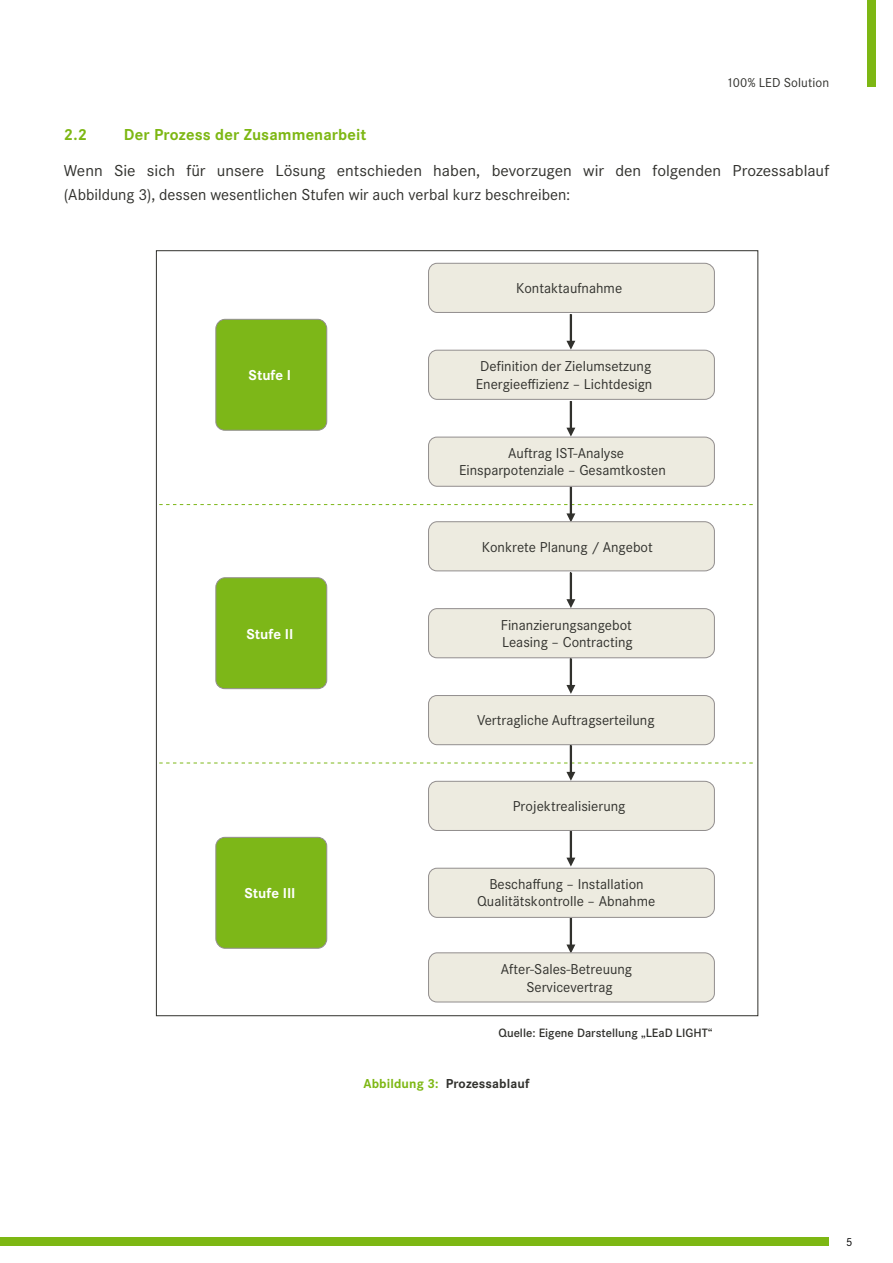
<style>
.page{position:relative;width:893px;height:1263px;background:#fff}
.page>*{position:absolute;margin:0;border:0;box-sizing:border-box;transform-origin:0 0}
.t1{font:16.5px/24px "Corporate S";color:#31312d;scale:1.05 1}
.t2{font:700 16.5px "Corporate S";letter-spacing:.005em;color:#7db713}
.t3{font:14.85px/17.1px "Corporate S";color:#31312d;text-align:center}
.t4{font:700 14.85px "Corporate S";color:#fff}
.t5{font:13.5px "Corporate S";letter-spacing:.01em;color:#31312d}
.t6{font:700 13.5px "Corporate S";letter-spacing:.01em;color:#31312d}
.t7{font:700 13.5px "Corporate S";letter-spacing:.01em;color:#7db713}
.t8{font:600 12.6px "Corporate S";color:#31312d}
.t9{font:12px "Corporate S";color:#000}
</style>
<div class="page">
<div style="left:0;top:1237px;width:829px;height:9px;background:#7db713"></div>
<div style="left:867px;top:0;width:9px;height:87px;background:#7db713"></div>
<hr style="left:570px;top:314px;width:2px;height:28px;background:#31312d">
<svg style="left:566px;top:341px;width:9px;height:9px"></svg>
<hr style="left:570px;top:401px;width:2px;height:27px;background:#31312d">
<svg style="left:566px;top:428px;width:9px;height:9px"></svg>
<svg style="left:566px;top:513px;width:9px;height:9px"></svg>
<hr style="left:570px;top:573px;width:2px;height:27px;background:#31312d">
<svg style="left:566px;top:599px;width:9px;height:9px"></svg>
<hr style="left:570px;top:658px;width:2px;height:28px;background:#31312d">
<svg style="left:566px;top:685px;width:9px;height:9px"></svg>
<svg style="left:566px;top:772px;width:9px;height:9px"></svg>
<hr style="left:570px;top:831px;width:2px;height:27px;background:#31312d">
<svg style="left:566px;top:858px;width:9px;height:8px"></svg>
<hr style="left:570px;top:918px;width:2px;height:27px;background:#31312d">
<svg style="left:566px;top:944px;width:9px;height:9px"></svg>
<svg style="left:159px;top:763px;width:594px;height:1px"></svg>
<div style="left:429px;top:263px;width:285px;height:49px;background:#edebe0;border-radius:9px"></div>
<div style="left:428px;top:263px;width:286px;height:50px;border:1px solid #928e8e;border-radius:9px"></div>
<div style="left:429px;top:350px;width:285px;height:49px;background:#edebe0;border-radius:9px"></div>
<div style="left:428px;top:350px;width:286px;height:49px;border:1px solid #928e8e;border-radius:9px"></div>
<div style="left:429px;top:437px;width:285px;height:49px;background:#edebe0;border-radius:9px"></div>
<div style="left:428px;top:437px;width:286px;height:49px;border:1px solid #928e8e;border-radius:9px"></div>
<div style="left:429px;top:522px;width:285px;height:49px;background:#edebe0;border-radius:9px"></div>
<div style="left:428px;top:522px;width:286px;height:49px;border:1px solid #928e8e;border-radius:9px"></div>
<div style="left:429px;top:609px;width:285px;height:49px;background:#edebe0;border-radius:9px"></div>
<div style="left:428px;top:608px;width:286px;height:50px;border:1px solid #928e8e;border-radius:9px"></div>
<div style="left:429px;top:695px;width:285px;height:50px;background:#edebe0;border-radius:9px"></div>
<div style="left:428px;top:695px;width:286px;height:50px;border:1px solid #928e8e;border-radius:9px"></div>
<div style="left:429px;top:781px;width:285px;height:49px;background:#edebe0;border-radius:9px"></div>
<div style="left:428px;top:781px;width:286px;height:50px;border:1px solid #928e8e;border-radius:9px"></div>
<div style="left:429px;top:868px;width:285px;height:49px;background:#edebe0;border-radius:9px"></div>
<div style="left:428px;top:868px;width:286px;height:49px;border:1px solid #928e8e;border-radius:9px"></div>
<div style="left:429px;top:953px;width:285px;height:49px;background:#edebe0;border-radius:9px"></div>
<div style="left:428px;top:953px;width:286px;height:49px;border:1px solid #928e8e;border-radius:9px"></div>
<div style="left:216px;top:837px;width:111px;height:111px;background:#7db718;border-radius:9px"></div>
<div style="left:216px;top:837px;width:111px;height:111px;border:1px solid #928e8e;border-radius:9px"></div>
<div style="left:216px;top:578px;width:111px;height:111px;background:#7db718;border-radius:9px"></div>
<div style="left:216px;top:578px;width:111px;height:111px;border:1px solid #928e8e;border-radius:9px"></div>
<div style="left:216px;top:319px;width:111px;height:111px;background:#7db718;border-radius:9px"></div>
<div style="left:216px;top:319px;width:111px;height:111px;border:1px solid #928e8e;border-radius:9px"></div>
<svg style="left:159px;top:504px;width:594px;height:1px"></svg>
<hr style="left:570px;top:487px;width:2px;height:27px;background:#31312d">
<hr style="left:570px;top:745px;width:2px;height:28px;background:#31312d">
<p class="t5" style="left:726px;top:75px;width:105px">100% LED Solution</p>
<p class="t2" style="left:64px;top:125px;width:25px">2.2</p>
<p class="t2" style="left:124px;top:125px;width:244px">Der Prozess der Zusammenarbeit</p>
<p class="t1" style="left:64px;top:158px;width:730px">Wenn Sie sich für unsere Lösung entschieden haben, bevorzugen wir den folgenden Prozessablauf (Abbildung 3), dessen wesentlichen Stufen wir auch verbal kurz beschreiben:</p>
<p class="t4" style="left:249px;top:367px;width:44px">Stufe I</p>
<p class="t4" style="left:247px;top:625px;width:48px">Stufe II</p>
<p class="t4" style="left:245px;top:884px;width:53px">Stufe III</p>
<p class="t3" style="left:516px;top:280px;width:108px">Kontaktaufnahme</p>
<p class="t3" style="left:476px;top:358px;width:178px;text-align:left">Definition der Zielumsetzung<br>Energieeffizienz – Lichtdesign</p>
<p class="t3" style="left:459px;top:445px;width:208px">Auftrag IST-Analyse<br>Einsparpotenziale – Gesamtkosten</p>
<p class="t3" style="left:482px;top:538px;width:172px">Konkrete Planung / Angebot</p>
<p class="t3" style="left:501px;top:616px;width:133px;text-align:left">Finanzierungsangebot<br>Leasing – Contracting</p>
<p class="t3" style="left:477px;top:711px;width:179px">Vertragliche Auftragserteilung</p>
<p class="t3" style="left:513px;top:797px;width:114px">Projektrealisierung</p>
<p class="t3" style="left:477px;top:876px;width:180px">Beschaffung – Installation<br>Qualitätskontrolle – Abnahme</p>
<p class="t3" style="left:501px;top:961px;width:133px">After-Sales-Betreuung<br>Servicevertrag</p>
<p class="t8" style="left:499px;top:1026px;width:216px">Quelle: Eigene Darstellung „LEaD LIGHT“</p>
<p class="t7" style="left:363px;top:1075px;width:77px">Abbildung 3:</p>
<p class="t6" style="left:446px;top:1075px;width:85px">Prozessablauf</p>
<p class="t9" style="left:846px;top:1235px;width:8px">5</p>
</div>
